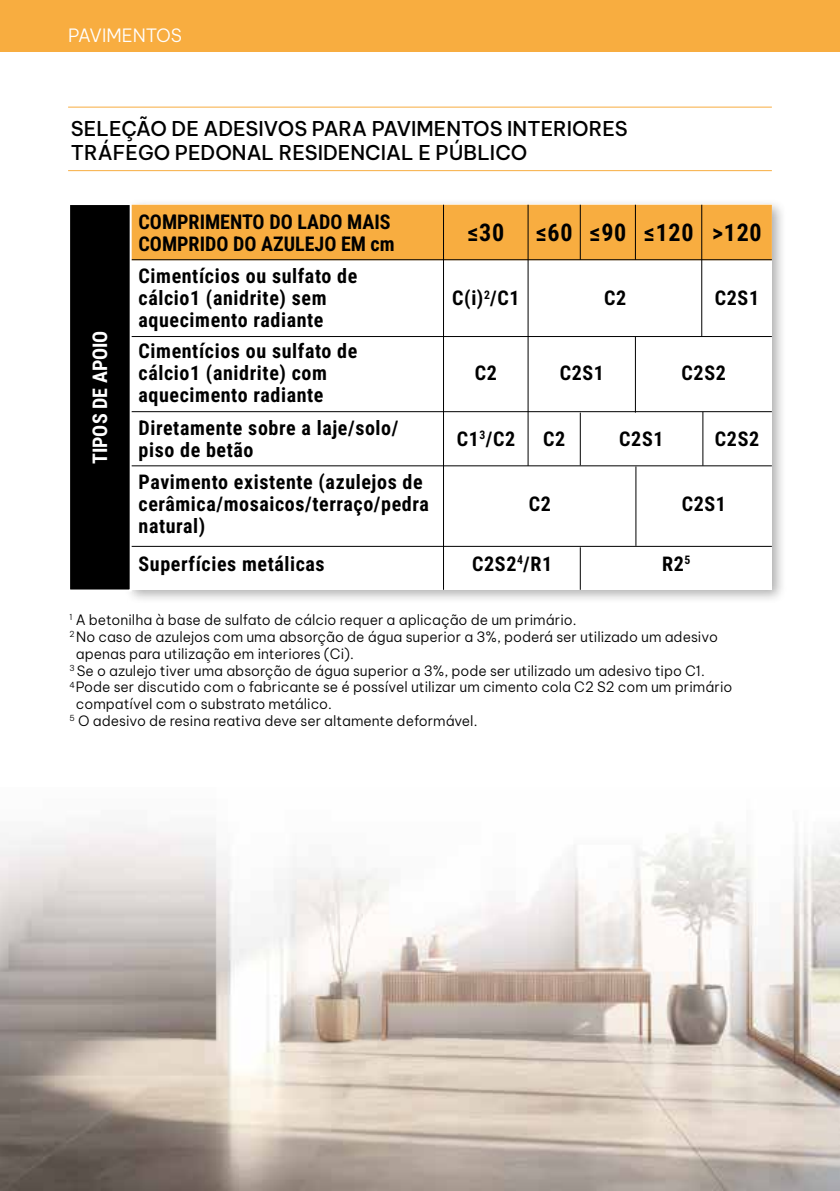
<style>
.page{position:relative;width:840px;height:1191px;background:#fff}
.page>*{position:absolute;margin:0;border:0;box-sizing:border-box;transform-origin:0 0}
.t1{font:700 24px "Roboto Condensed";letter-spacing:.03em;color:#000}
.t2{font:700 20px/22px "Roboto Condensed";letter-spacing:.03em;color:#000}
.t3{font:500 20px/24px "Be Vietnam Pro";color:#000}
.t4{font:700 20px/22px "Roboto Condensed";color:#000}
.t5{font:700 20px "Roboto Condensed";color:#fff}
.t6{font:300 18px "Be Vietnam Pro";color:#fff}
.t7{font:300 14px "Be Vietnam Pro";color:#000}
</style>
<div class="page">
<img style="left:0;top:828px;width:839px;height:363px">
<div style="left:124px;top:198px;width:662px;height:406px;background:#000;opacity:.32"></div>
<div style="left:130px;top:205px;width:641px;height:385px;background:#fff"></div>
<div style="left:132px;top:205px;width:639px;height:54px;background:#f8ad40"></div>
<hr style="left:130px;top:259px;width:641px;height:1px;background:#000">
<hr style="left:126px;top:336px;width:645px;height:1px;background:#000">
<hr style="left:129px;top:411px;width:642px;height:1px;background:#000">
<hr style="left:130px;top:465px;width:641px;height:1px;background:#000">
<hr style="left:128px;top:546px;width:643px;height:1px;background:#000">
<div style="left:69px;top:204px;width:62px;height:386px;background:#000"></div>
<div style="left:68px;top:203px;width:64px;height:388px;border:2px solid #fff"></div>
<hr style="left:443px;top:205px;width:1px;height:385px;background:#000">
<hr style="left:527px;top:205px;width:1px;height:261px;background:#000">
<hr style="left:701px;top:205px;width:1px;height:131px;background:#000">
<hr style="left:634px;top:337px;width:1px;height:75px;background:#000">
<hr style="left:579px;top:412px;width:1px;height:53px;background:#000">
<hr style="left:702px;top:412px;width:1px;height:53px;background:#000">
<hr style="left:635px;top:466px;width:1px;height:80px;background:#000">
<hr style="left:579px;top:547px;width:1px;height:43px;background:#000">
<hr style="left:579px;top:205px;width:1px;height:55px;background:#000">
<hr style="left:634px;top:205px;width:1px;height:55px;background:#000">
<hr style="left:68px;top:170px;width:703px;height:1px;background:#f8ad40">
<hr style="left:68px;top:107px;width:703px;height:1px;background:#f8ad40">
<div style="left:0;top:0;width:839px;height:51px;background:#f8ad40"></div>
<p class="t6" style="left:68px;top:21px;width:115px">PAVIMENTOS</p>
<h2 class="t3" style="left:71px;top:115px;width:558px">SELEÇÃO DE ADESIVOS PARA PAVIMENTOS INTERIORES<br>TRÁFEGO PEDONAL RESIDENCIAL E PÚBLICO</h2>
<h2 class="t5" style="left:86px;top:464px;width:135px;rotate:-90deg">TIPOS DE APOIO</h2>
<h2 class="t4" style="left:138px;top:210px;width:257px">COMPRIMENTO DO LADO MAIS<br>COMPRIDO DO AZULEJO EM cm</h2>
<h1 class="t1" style="left:467px;top:216px;width:38px">≤30</h1>
<h1 class="t1" style="left:535px;top:216px;width:227px">≤60 ≤90 ≤120 &gt;120</h1>
<h2 class="t2" style="left:138px;top:264px;width:220px">Cimentícios ou sulfato de cálcio1 (anidrite) sem aquecimento radiante</h2>
<h2 class="t2" style="left:452px;top:286px;width:69px">C(i)<sup>2</sup>/C1</h2>
<h2 class="t2" style="left:603px;top:286px;width:24px">C2</h2>
<h2 class="t2" style="left:714px;top:286px;width:46px">C2S1</h2>
<h2 class="t2" style="left:138px;top:339px;width:220px">Cimentícios ou sulfato de cálcio1 (anidrite) com aquecimento radiante</h2>
<h2 class="t2" style="left:474px;top:361px;width:24px">C2</h2>
<h2 class="t2" style="left:559px;top:361px;width:46px">C2S1</h2>
<h2 class="t2" style="left:681px;top:361px;width:46px">C2S2</h2>
<h2 class="t2" style="left:138px;top:416px;width:261px">Diretamente sobre a laje/solo/ piso de betão</h2>
<h2 class="t2" style="left:456px;top:427px;width:60px">C1<sup>3</sup>/C2</h2>
<h2 class="t2" style="left:543px;top:427px;width:24px">C2</h2>
<h2 class="t2" style="left:619px;top:427px;width:46px">C2S1</h2>
<h2 class="t2" style="left:714px;top:427px;width:46px">C2S2</h2>
<h2 class="t2" style="left:138px;top:470px;width:291px">Pavimento existente (azulejos de cerâmica/mosaicos/terraço/pedra natural)</h2>
<h2 class="t2" style="left:528px;top:492px;width:24px">C2</h2>
<h2 class="t2" style="left:681px;top:492px;width:46px">C2S1</h2>
<h2 class="t2" style="left:138px;top:552px;width:187px">Superfícies metálicas</h2>
<h2 class="t2" style="left:472px;top:552px;width:82px">C2S2<sup>4</sup>/R1</h2>
<h2 class="t2" style="left:661px;top:552px;width:30px">R2<sup>5</sup></h2>
<p class="t7" style="left:69px;top:608px;width:508px"><sup>1</sup> A betonilha à base de sulfato de cálcio requer a aplicação de um primário.</p>
<p class="t7" style="left:69px;top:625px;width:649px"><sup>2</sup> No caso de azulejos com uma absorção de água superior a 3%, poderá ser utilizado um adesivo</p>
<p class="t7" style="left:76px;top:642px;width:279px">apenas para utilização em interiores (Ci).</p>
<p class="t7" style="left:69px;top:659px;width:636px"><sup>3</sup> Se o azulejo tiver uma absorção de água superior a 3%, pode ser utilizado um adesivo tipo C1.</p>
<p class="t7" style="left:69px;top:676px;width:664px"><sup>4</sup> Pode ser discutido com o fabricante se é possível utilizar um cimento cola C2 S2 com um primário</p>
<p class="t7" style="left:76px;top:692px;width:257px">compatível com o substrato metálico.</p>
<p class="t7" style="left:69px;top:709px;width:409px"><sup>5</sup> O adesivo de resina reativa deve ser altamente deformável.</p>
</div>
